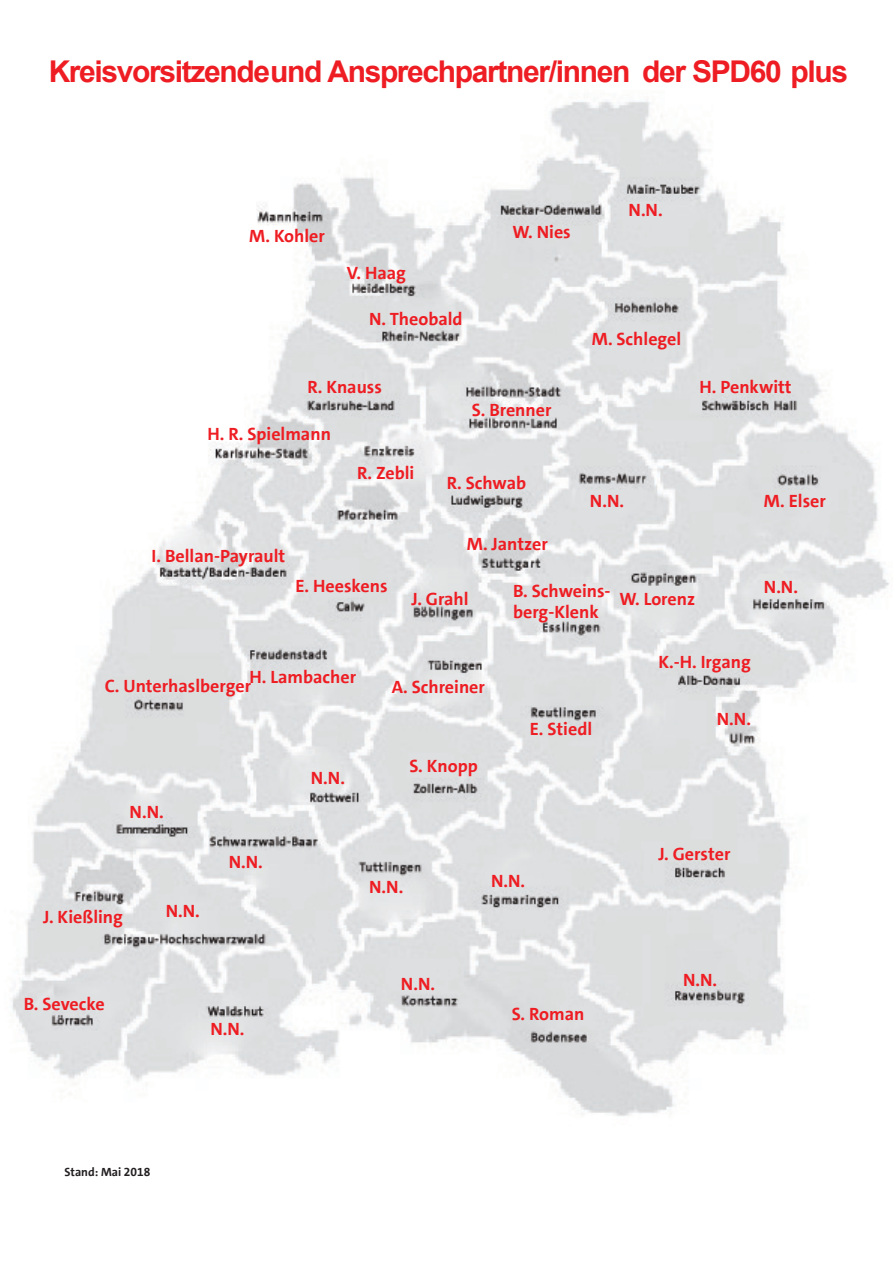
<style>
.page{position:relative;width:894px;height:1263px;background:#fff}
.page>*{position:absolute;margin:0;border:0;box-sizing:border-box;transform-origin:0 0}
.t1{font:700 30px "Arial";letter-spacing:-.045em;color:#ee1d23}
.t2{font:700 18px/21.6px "SPD The Sans";color:#ee1d23}
.t3{font:700 12px "SPD The Sans";color:#231f20}
</style>
<div class="page">
<img style="left:12px;top:101px;width:877px;height:1015px">
<h1 class="t1" style="left:49px;top:60px;width:801px">Kreisvorsitzendeund Ansprechpartner/innen der SPD60 plus</h1>
<p class="t2" style="left:249px;top:227px;width:77px">M. Kohler</p>
<p class="t2" style="left:347px;top:264px;width:61px">V. Haag</p>
<p class="t2" style="left:369px;top:310px;width:95px">N. Theobald</p>
<p class="t2" style="left:512px;top:223px;width:60px">W. Nies</p>
<p class="t2" style="left:307px;top:378px;width:76px">R. Knauss</p>
<p class="t2" style="left:208px;top:424px;width:125px">H. R. Spielmann</p>
<p class="t2" style="left:472px;top:401px;width:81px">S. Brenner</p>
<p class="t2" style="left:357px;top:464px;width:59px">R. Zebli</p>
<p class="t2" style="left:447px;top:474px;width:81px">R. Schwab</p>
<p class="t2" style="left:629px;top:201px;width:36px">N.N.</p>
<p class="t2" style="left:592px;top:330px;width:91px">M. Schlegel</p>
<p class="t2" style="left:699px;top:378px;width:94px">H. Penkwitt</p>
<p class="t2" style="left:590px;top:492px;width:36px">N.N.</p>
<p class="t2" style="left:764px;top:492px;width:63px">M. Elser</p>
<p class="t2" style="left:152px;top:547px;width:135px">I. Bellan-Payrault</p>
<p class="t2" style="left:295px;top:576px;width:94px">E. Heeskens</p>
<p class="t2" style="left:467px;top:535px;width:83px">M. Jantzer</p>
<p class="t2" style="left:513px;top:582px;width:99px">B. Schweins&shy;berg-Klenk</p>
<p class="t2" style="left:411px;top:590px;width:59px">J. Grahl</p>
<p class="t2" style="left:619px;top:590px;width:77px">W. Lorenz</p>
<p class="t2" style="left:249px;top:667px;width:108px">H. Lambacher</p>
<p class="t2" style="left:105px;top:676px;width:148px">C. Unterhaslberger</p>
<p class="t2" style="left:392px;top:678px;width:95px">A. Schreiner</p>
<p class="t2" style="left:130px;top:803px;width:36px">N.N.</p>
<p class="t2" style="left:229px;top:853px;width:36px">N.N.</p>
<p class="t2" style="left:311px;top:769px;width:36px">N.N.</p>
<p class="t2" style="left:409px;top:757px;width:70px">S. Knopp</p>
<p class="t2" style="left:530px;top:720px;width:64px">E. Stiedl</p>
<p class="t2" style="left:43px;top:908px;width:81px">J. Kießling</p>
<p class="t2" style="left:166px;top:902px;width:36px">N.N.</p>
<p class="t2" style="left:369px;top:878px;width:36px">N.N.</p>
<p class="t2" style="left:491px;top:872px;width:36px">N.N.</p>
<p class="t2" style="left:658px;top:653px;width:94px">K.-H. Irgang</p>
<p class="t2" style="left:717px;top:710px;width:36px">N.N.</p>
<p class="t2" style="left:658px;top:844px;width:74px">J. Gerster</p>
<p class="t2" style="left:764px;top:578px;width:36px">N.N.</p>
<p class="t2" style="left:24px;top:994px;width:82px">B. Sevecke</p>
<p class="t2" style="left:210px;top:1020px;width:36px">N.N.</p>
<p class="t2" style="left:401px;top:974px;width:36px">N.N.</p>
<p class="t2" style="left:512px;top:1005px;width:74px">S. Roman</p>
<p class="t2" style="left:683px;top:971px;width:36px">N.N.</p>
<p class="t3" style="left:64px;top:1167px;width:87px">Stand: Mai 2018</p>
</div>
